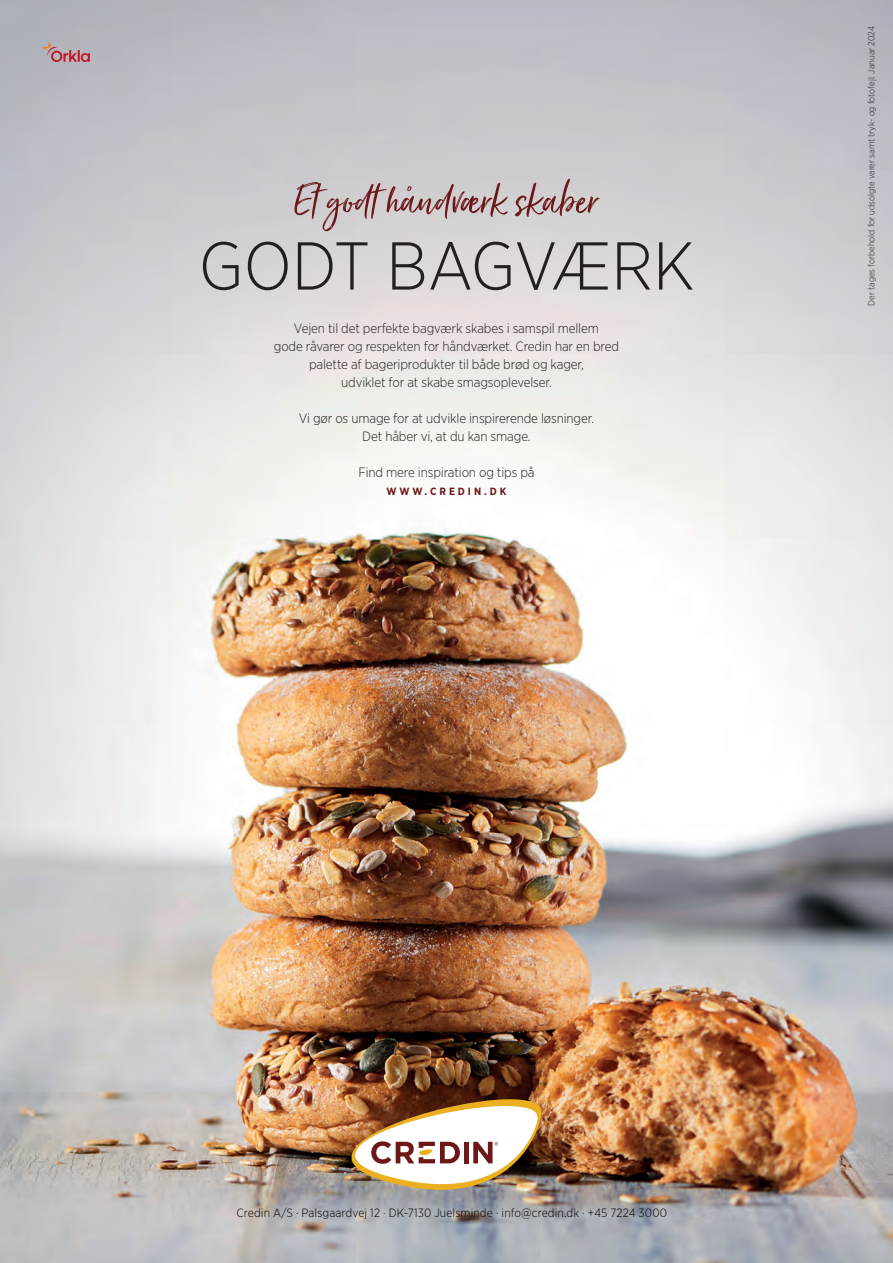
<style>
.page{position:relative;width:893px;height:1263px;background:#fff}
.page>*{position:absolute;margin:0;border:0;box-sizing:border-box;transform-origin:0 0}
.overskrift{font:300 67.5px "Gotham Narrow";color:#231f20}
.brødtekst_sort{font:51.75px "Just Lovely";color:#6d1719}
.brødtekst_sort-2{font:300 13.5px/18px "Gotham Narrow";letter-spacing:-.01em;color:#231f20;text-align:center}
.t1{font:300 12px "Gotham Narrow";letter-spacing:.01em;color:#030303}
.t2{font:700 10.5px "Gotham Narrow";letter-spacing:.28em;color:#6d1719}
.t3{font:300 9px "Gotham Narrow";color:#231f20}
</style>
<div class="page">
<img style="left:0;top:0;width:893px;height:1263px">
<img style="left:352px;top:1099px;width:189px;height:91px">
<svg style="left:43px;top:42px;width:47px;height:20px"></svg>
<p class="brødtekst_sort" style="left:295px;top:169px;width:305px">Et godt håndværk skaber</p>
<p class="overskrift" style="left:199px;top:224px;width:497px">GODT BAGVÆRK</p>
<p class="brødtekst_sort-2" style="left:274px;top:319px;width:347px">Vejen til det perfekte bagværk skabes i samspil mellem<br>gode råvarer og respekten for håndværket. Credin har en bred palette af bageriprodukter til både brød og kager,</p>
<p class="brødtekst_sort-2" style="left:341px;top:373px;width:212px">udviklet for at skabe smagsoplevelser.</p>
<p class="brødtekst_sort-2" style="left:299px;top:409px;width:297px">Vi gør os umage for at udvikle inspirerende løsninger.</p>
<p class="brødtekst_sort-2" style="left:362px;top:427px;width:170px">Det håber vi, at du kan smage.</p>
<p class="brødtekst_sort-2" style="left:358px;top:463px;width:178px">Find mere inspiration og tips på</p>
<p class="t2" style="left:386px;top:485px;width:122px">WWW.CREDIN.DK</p>
<p class="t3" style="left:866px;top:306px;width:281px;rotate:-90deg">Der tages forbehold for udsolgte varer samt tryk- og fotofejl. Januar 2024</p>
<p class="t1" style="left:236px;top:1206px;width:432px">Credin A/S · Palsgaardvej 12 · DK-7130 Juelsminde · info@credin.dk · +45 7224 3000</p>
</div>
